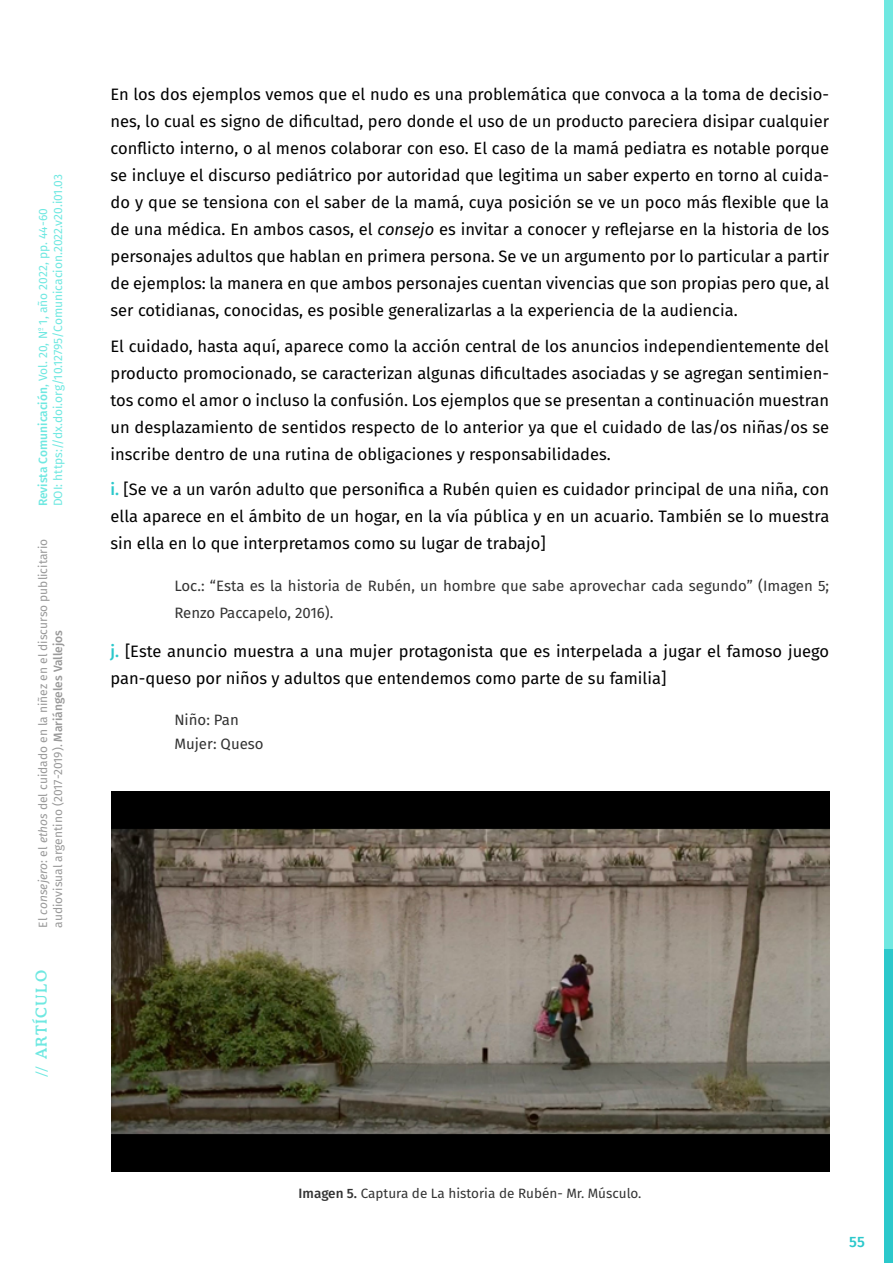
<style>
.page{position:relative;width:893px;height:1263px;background:#fff}
.page>*{position:absolute;margin:0;border:0;box-sizing:border-box;transform-origin:0 0}
.t1{font:16.5px/27px "Fira Sans";color:#000;text-align:justify}
.t2{font:15px/27px "Fira Sans";color:#333}
.t3{font:500 15px "Cooper BT";letter-spacing:.1em;color:#6fe8e1}
.t4{font:500 15px "Fira Sans";color:#2bc8cb}
.t5{font:13.5px "Fira Sans";color:#333}
.t6{font:12px/15px "Fira Sans";color:#999}
.t7{font:12px/15px "Fira Sans";color:#6fe8e1}
.s1{font-weight:500}
.s2{font-style:italic}
.s3{font-weight:500;color:#2bc8cb}
</style>
<div class="page">
<div style="left:884px;top:949px;width:9px;height:314px;background:#2bc8cb"></div>
<div style="left:884px;top:0;width:9px;height:949px;background:#6fe8e1"></div>
<img style="left:111px;top:791px;width:718px;height:380px">
<p class="t7" style="left:35px;top:506px;width:334px;rotate:-90deg"><span class="s1">Revista Comunicación</span>, Vol. 20, N<sup>º</sup> 1, año 2022, pp. 44-60<br>DOI: https://dx.doi.org/10.12795/Comunicacion.2022.v20.i01.03</p>
<p class="t6" style="left:35px;top:927px;width:390px;rotate:-90deg">El <span class="s2">consejero</span>: el <span class="s2">ethos</span> del cuidado en la niñez en el discurso publicitario audiovisual argentino (2017-2019). <span class="s1">Mariángeles Vallejos</span></p>
<p class="t3" style="left:32px;top:1076px;width:108px;rotate:-90deg">// ARTÍCULO</p>
<p class="t1" style="left:111px;top:81px;width:720px">En los dos ejemplos vemos que el nudo es una problemática que convoca a la toma de decisio&shy;nes, lo cual es signo de dificultad, pero donde el uso de un producto pareciera disipar cualquier conflicto interno, o al menos colaborar con eso. El caso de la mamá pediatra es notable porque se incluye el discurso pediátrico por autoridad que legitima un saber experto en torno al cuida&shy;do y que se tensiona con el saber de la mamá, cuya posición se ve un poco más flexible que la de una médica. En ambos casos, el <span class="s2">consejo</span> es invitar a conocer y reflejarse en la historia de los personajes adultos que hablan en primera persona. Se ve un argumento por lo particular a partir de ejemplos: la manera en que ambos personajes cuentan vivencias que son propias pero que, al ser cotidianas, conocidas, es posible generalizarlas a la experiencia de la audiencia.</p>
<p class="t1" style="left:111px;top:332px;width:720px">El cuidado, hasta aquí, aparece como la acción central de los anuncios independientemente del producto promocionado, se caracterizan algunas dificultades asociadas y se agregan sentimien&shy;tos como el amor o incluso la confusión. Los ejemplos que se presentan a continuación muestran un desplazamiento de sentidos respecto de lo anterior ya que el cuidado de las/os niñas/os se inscribe dentro de una rutina de obligaciones y responsabilidades.</p>
<p class="t1" style="left:111px;top:476px;width:720px"><span class="s3">i.</span> [Se ve a un varón adulto que personifica a Rubén quien es cuidador principal de una niña, con ella aparece en el ámbito de un hogar, en la vía pública y en un acuario. También se lo muestra sin ella en lo que interpretamos como su lugar de trabajo]</p>
<p class="t2" style="left:174px;top:571px;width:656px">Loc.: “Esta es la historia de Rubén, un hombre que sabe aprovechar cada segundo” (Imagen 5;<br>Renzo Paccapelo, 2016).</p>
<p class="t1" style="left:111px;top:638px;width:720px"><span class="s3">j.</span> [Este anuncio muestra a una mujer protagonista que es interpelada a jugar el famoso juego pan-queso por niños y adultos que entendemos como parte de su familia]</p>
<p class="t2" style="left:174px;top:708px;width:91px;line-height:24px">Niño: Pan<br>Mujer: Queso</p>
<p class="t5" style="left:299px;top:1183px;width:344px"><span class="s1">Imagen 5.</span> Captura de La historia de Rubén- Mr. Músculo.</p>
<p class="t4" style="left:849px;top:1230px;width:17px">55</p>
</div>
